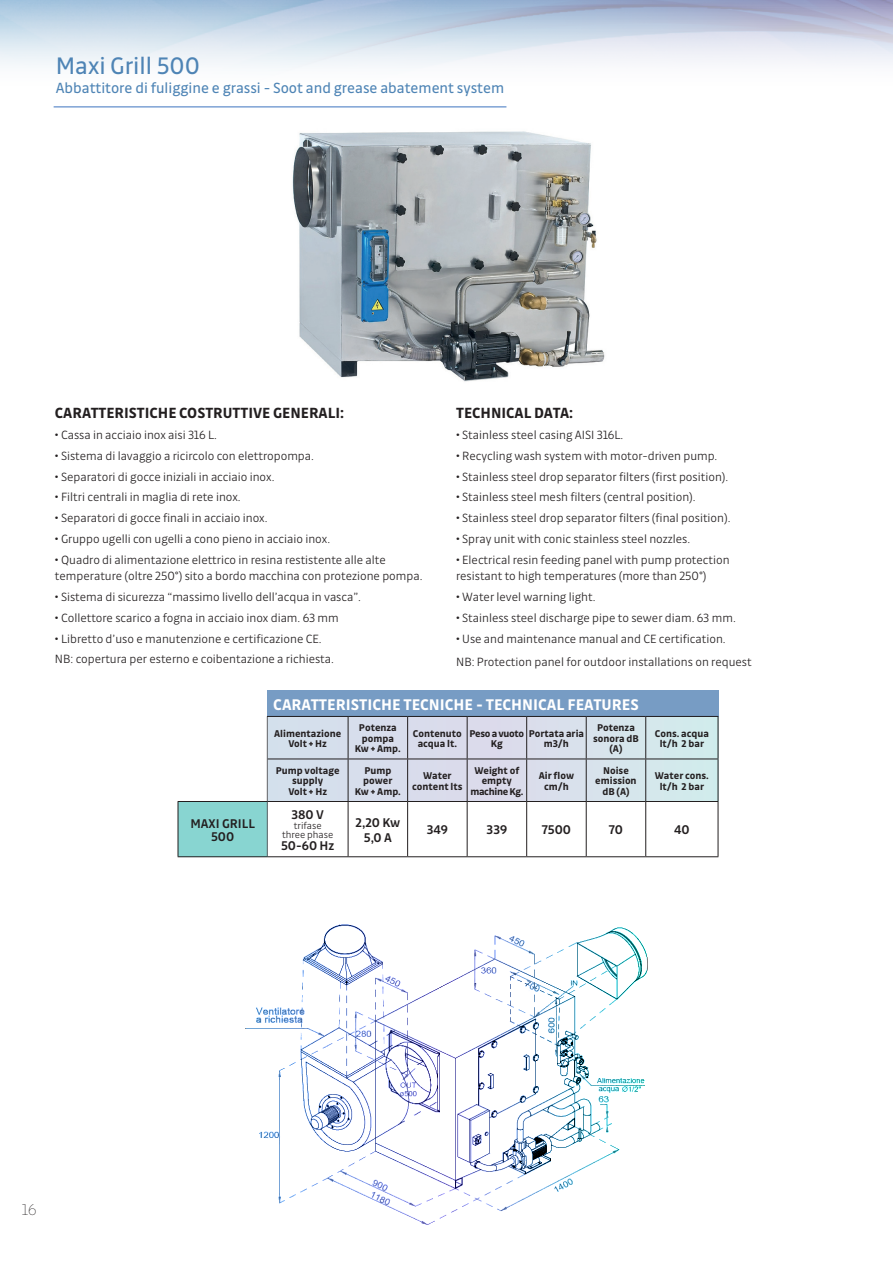
<style>
.page{position:relative;width:893px;height:1263px;background:#fff}
.page>*{position:absolute;margin:0;border:0;box-sizing:border-box;transform-origin:0 0}
.t1{font:25.5px "Drive";color:#4e84b5}
.t2{font:700 16.5px "Drive";color:#fff}
.t3{font:100 16.5px "Drive";color:#231f20}
.t4{font:15.75px "Drive";color:#4e84b5}
.t5{font:700 15.75px "Drive";color:#231f20}
.t6{font:500 13.5px/13.5px "Drive";color:#231f20;text-align:center}
.t7{font:300 12.75px/16.5px "Drive";color:#231f20}
.t8{font:700 10.5px/10.5px "Drive";color:#231f20;text-align:center}
.t9{font:300 10.5px/9px "Drive";color:#231f20;text-align:center}
.s1{font-weight:500}
</style>
<div class="page">
<svg style="left:0;top:0;width:893px;height:68px"></svg>
<hr style="left:54px;top:106px;width:452px;height:2px;background:#7da2d4">
<div style="left:178px;top:801px;width:89px;height:56px;background:#88d5d1"></div>
<div style="left:267px;top:716px;width:451px;height:85px;background:#d7dfec"></div>
<div style="left:267px;top:690px;width:451px;height:27px;background:#779cc4"></div>
<hr style="left:348px;top:717px;width:1px;height:42px;background:#231f20">
<hr style="left:407px;top:717px;width:1px;height:42px;background:#231f20">
<hr style="left:467px;top:717px;width:1px;height:42px;background:#231f20">
<hr style="left:526px;top:717px;width:1px;height:42px;background:#231f20">
<hr style="left:586px;top:717px;width:1px;height:42px;background:#231f20">
<hr style="left:645px;top:717px;width:1px;height:42px;background:#231f20">
<hr style="left:348px;top:759px;width:1px;height:42px;background:#231f20">
<hr style="left:407px;top:759px;width:1px;height:42px;background:#231f20">
<hr style="left:467px;top:759px;width:1px;height:42px;background:#231f20">
<hr style="left:526px;top:759px;width:1px;height:42px;background:#231f20">
<hr style="left:586px;top:759px;width:1px;height:42px;background:#231f20">
<hr style="left:645px;top:759px;width:1px;height:42px;background:#231f20">
<hr style="left:718px;top:759px;width:1px;height:42px;background:#231f20">
<hr style="left:348px;top:802px;width:1px;height:54px;background:#231f20">
<hr style="left:407px;top:802px;width:1px;height:54px;background:#231f20">
<hr style="left:467px;top:802px;width:1px;height:54px;background:#231f20">
<hr style="left:526px;top:802px;width:1px;height:54px;background:#231f20">
<hr style="left:586px;top:802px;width:1px;height:54px;background:#231f20">
<hr style="left:645px;top:802px;width:1px;height:54px;background:#231f20">
<hr style="left:408px;top:856px;width:59px;height:1px;background:#231f20">
<hr style="left:467px;top:856px;width:60px;height:1px;background:#231f20">
<hr style="left:527px;top:856px;width:59px;height:1px;background:#231f20">
<hr style="left:586px;top:856px;width:60px;height:1px;background:#231f20">
<hr style="left:646px;top:856px;width:72px;height:1px;background:#231f20">
<hr style="left:267px;top:802px;width:1px;height:54px;background:#636366">
<hr style="left:178px;top:856px;width:89px;height:1px;background:#231f20">
<hr style="left:267px;top:717px;width:1px;height:42px;background:#636366">
<hr style="left:267px;top:759px;width:1px;height:42px;background:#636366">
<hr style="left:267px;top:716px;width:81px;height:1px;background:#231f20">
<hr style="left:348px;top:716px;width:60px;height:1px;background:#231f20">
<hr style="left:408px;top:716px;width:59px;height:1px;background:#231f20">
<hr style="left:467px;top:716px;width:60px;height:1px;background:#231f20">
<hr style="left:527px;top:716px;width:59px;height:1px;background:#231f20">
<hr style="left:586px;top:716px;width:60px;height:1px;background:#231f20">
<hr style="left:646px;top:716px;width:72px;height:1px;background:#231f20">
<hr style="left:718px;top:717px;width:1px;height:42px;background:#231f20">
<hr style="left:268px;top:759px;width:80px;height:1px;background:#231f20">
<hr style="left:348px;top:759px;width:60px;height:1px;background:#231f20">
<hr style="left:408px;top:759px;width:59px;height:1px;background:#231f20">
<hr style="left:467px;top:759px;width:60px;height:1px;background:#231f20">
<hr style="left:527px;top:759px;width:59px;height:1px;background:#231f20">
<hr style="left:586px;top:759px;width:60px;height:1px;background:#231f20">
<hr style="left:646px;top:759px;width:72px;height:1px;background:#231f20">
<hr style="left:178px;top:801px;width:89px;height:1px;background:#231f20">
<hr style="left:178px;top:802px;width:1px;height:54px;background:#231f20">
<hr style="left:267px;top:801px;width:81px;height:1px;background:#231f20">
<hr style="left:348px;top:801px;width:60px;height:1px;background:#231f20">
<hr style="left:408px;top:801px;width:59px;height:1px;background:#231f20">
<hr style="left:467px;top:801px;width:60px;height:1px;background:#231f20">
<hr style="left:527px;top:801px;width:59px;height:1px;background:#231f20">
<hr style="left:586px;top:801px;width:60px;height:1px;background:#231f20">
<hr style="left:646px;top:801px;width:72px;height:1px;background:#231f20">
<hr style="left:718px;top:802px;width:1px;height:54px;background:#231f20">
<hr style="left:267px;top:856px;width:81px;height:1px;background:#231f20">
<hr style="left:348px;top:856px;width:60px;height:1px;background:#231f20">
<img style="left:292px;top:131px;width:313px;height:251px">
<svg style="left:246px;top:924px;width:401px;height:301px"></svg>
<h1 class="t1" style="left:56px;top:51px;width:146px">Maxi Grill 500</h1>
<p class="t4" style="left:56px;top:79px;width:450px">Abbattitore di fuliggine e grassi - Soot and grease abatement system</p>
<p class="t5" style="left:55px;top:404px;width:291px">CARATTERISTICHE COSTRUTTIVE GENERALI:</p>
<p class="t7" style="left:55px;top:427px;width:163px"><span class="s1">•</span> Cassa in acciaio inox aisi 316 L.</p>
<p class="t7" style="left:55px;top:447px;width:261px"><span class="s1">•</span> Sistema di lavaggio a ricircolo con elettropompa.</p>
<p class="t7" style="left:55px;top:468px;width:221px"><span class="s1">•</span> Separatori di gocce iniziali in acciaio inox.</p>
<p class="t7" style="left:55px;top:489px;width:187px"><span class="s1">•</span> Filtri centrali in maglia di rete inox.</p>
<p class="t7" style="left:55px;top:510px;width:214px"><span class="s1">•</span> Separatori di gocce finali in acciaio inox.</p>
<p class="t7" style="left:55px;top:530px;width:277px"><span class="s1">•</span> Gruppo ugelli con ugelli a cono pieno in acciaio inox.</p>
<p class="t7" style="left:55px;top:551px;width:369px"><span class="s1">•</span> Quadro di alimentazione elettrico in resina restistente alle alte temperature (oltre 250°) sito a bordo macchina con protezione pompa.</p>
<p class="t7" style="left:55px;top:588px;width:307px"><span class="s1">•</span> Sistema di sicurezza “massimo livello dell’acqua in vasca”.</p>
<p class="t7" style="left:55px;top:609px;width:285px"><span class="s1">•</span> Collettore scarico a fogna in acciaio inox diam. 63 mm</p>
<p class="t7" style="left:55px;top:628px;width:280px;line-height:20.7px"><span class="s1">•</span> Libretto d’uso e manutenzione e certificazione CE.<br>NB: copertura per esterno e coibentazione a richiesta.</p>
<p class="t5" style="left:456px;top:404px;width:119px">TECHNICAL DATA:</p>
<p class="t7" style="left:456px;top:427px;width:169px"><span class="s1">•</span> Stainless steel casing AISI 316L.</p>
<p class="t7" style="left:456px;top:447px;width:263px"><span class="s1">•</span> Recycling wash system with motor-driven pump.</p>
<p class="t7" style="left:456px;top:468px;width:274px"><span class="s1">•</span> Stainless steel drop separator filters (first position).</p>
<p class="t7" style="left:456px;top:489px;width:241px"><span class="s1">•</span> Stainless steel mesh filters (central position).</p>
<p class="t7" style="left:456px;top:510px;width:276px"><span class="s1">•</span> Stainless steel drop separator filters (final position).</p>
<p class="t7" style="left:456px;top:530px;width:235px"><span class="s1">•</span> Spray unit with conic stainless steel nozzles.</p>
<p class="t7" style="left:456px;top:551px;width:275px"><span class="s1">•</span> Electrical resin feeding panel with pump protection resistant to high temperatures (more than 250°)</p>
<p class="t7" style="left:456px;top:588px;width:141px"><span class="s1">•</span> Water level warning light.</p>
<p class="t7" style="left:456px;top:609px;width:281px"><span class="s1">•</span> Stainless steel discharge pipe to sewer diam. 63 mm.</p>
<p class="t7" style="left:456px;top:626px;width:297px;line-height:23.7px"><span class="s1">•</span> Use and maintenance manual and CE certification.<br>NB: Protection panel for outdoor installations on request</p>
<p class="t2" style="left:273px;top:695px;width:367px">CARATTERISTICHE TECNICHE - TECHNICAL FEATURES</p>
<p class="t8" style="left:274px;top:728px;width:69px">Alimentazione<br>Volt + Hz</p>
<p class="t8" style="left:355px;top:722px;width:48px">Potenza pompa<br>Kw + Amp.</p>
<p class="t8" style="left:413px;top:728px;width:50px">Contenuto acqua lt.</p>
<p class="t8" style="left:491px;top:728px;width:95px;text-align:left;text-indent:-21px">Peso a vuoto Portata aria<br>Kg</p>
<p class="t8" style="left:593px;top:722px;width:47px">Potenza sonora dB (A)</p>
<p class="t8" style="left:655px;top:728px;width:56px">Cons. acqua lt/h 2 bar</p>
<p class="t8" style="left:544px;top:738px;width:26px">m3/h</p>
<p class="t6" style="left:190px;top:816px;width:66px">MAXI GRILL<br>500</p>
<p class="t8" style="left:276px;top:765px;width:65px">Pump voltage supply<br>Volt + Hz</p>
<p class="t8" style="left:355px;top:765px;width:48px">Pump power<br>Kw + Amp.</p>
<p class="t8" style="left:412px;top:770px;width:52px">Water content lts</p>
<p class="t8" style="left:470px;top:765px;width:55px">Weight of empty machine Kg.</p>
<p class="t8" style="left:539px;top:770px;width:37px">Air flow cm/h</p>
<p class="t8" style="left:595px;top:765px;width:43px">Noise emission dB (A)</p>
<p class="t8" style="left:655px;top:770px;width:55px">Water cons. lt/h 2 bar</p>
<p class="t6" style="left:291px;top:807px;width:34px">380 V</p>
<p class="t9" style="left:282px;top:821px;width:53px">trifase three phase</p>
<p class="t6" style="left:281px;top:839px;width:55px">50-60 Hz</p>
<p class="t6" style="left:355px;top:815px;width:46px;line-height:15px">2,20 Kw<br>5,0 A</p>
<p class="t6" style="left:427px;top:823px;width:23px">349</p>
<p class="t6" style="left:487px;top:823px;width:22px">339</p>
<p class="t6" style="left:542px;top:823px;width:31px">7500</p>
<p class="t6" style="left:609px;top:823px;width:16px">70</p>
<p class="t6" style="left:674px;top:823px;width:17px">40</p>
<p class="t3" style="left:22px;top:1200px;width:16px">16</p>
</div>
